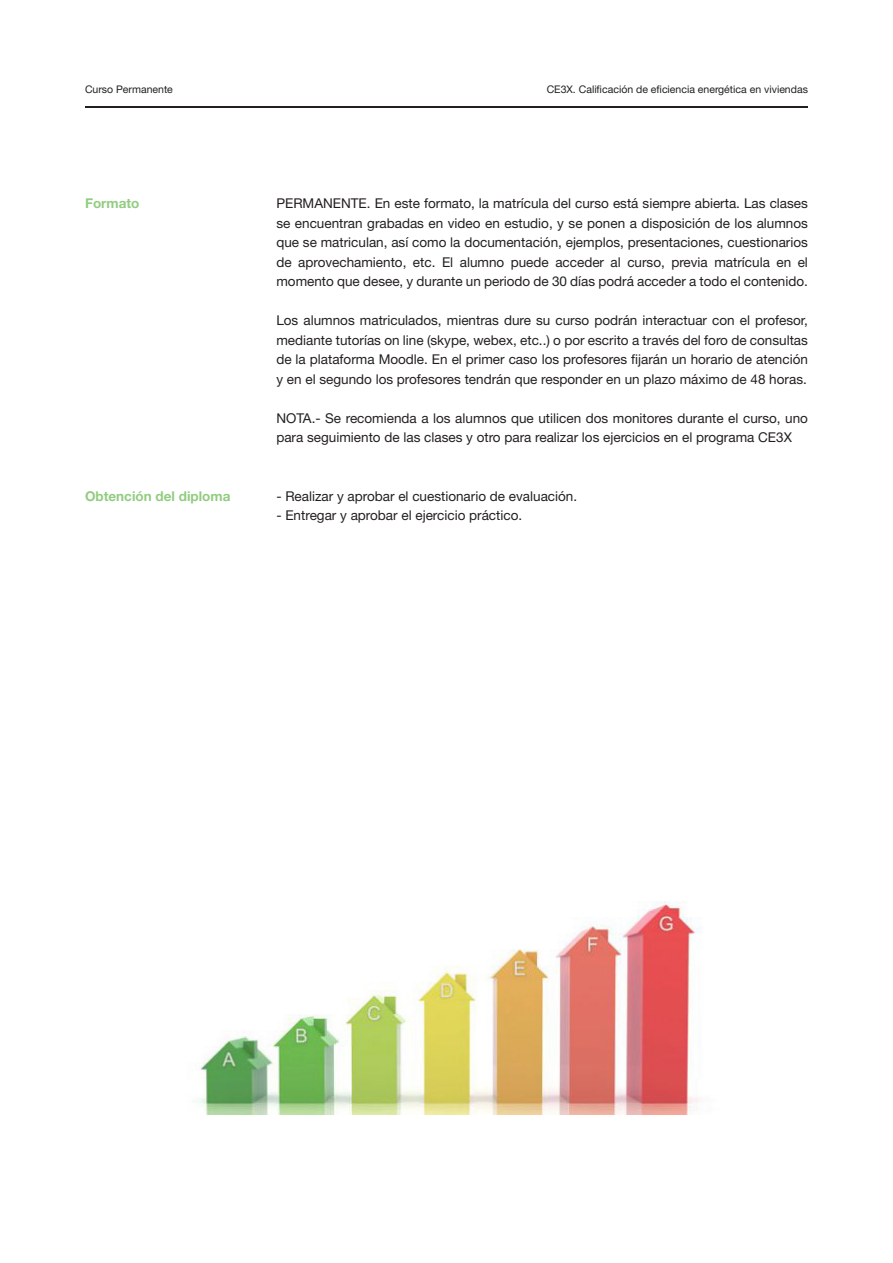
<style>
.page{position:relative;width:893px;height:1263px;background:#fff}
.page>*{position:absolute;margin:0;border:0;box-sizing:border-box;transform-origin:0 0}
.t1{font:13.5px/19.5px "Helvetica Neue LT Std";color:#231f20;text-align:justify}
.t2{font:700 13.5px "Helvetica Neue LT Std";color:#92cc81}
.t3{font:10.5px "Helvetica Neue LT Std";color:#231f20}
</style>
<div class="page">
<hr style="left:85px;top:106px;width:723px;height:2px;background:#231f20">
<img style="left:197px;top:901px;width:505px;height:213px">
<p class="t3" style="left:85px;top:83px;width:89px">Curso Permanente</p>
<p class="t3" style="left:547px;top:83px;width:263px">CE3X. Calificación de eficiencia energética en viviendas</p>
<p class="t2" style="left:85px;top:195px;width:56px">Formato</p>
<p class="t2" style="left:85px;top:488px;width:147px">Obtención del diploma</p>
<p class="t1" style="left:276px;top:194px;width:533px">PERMANENTE. En este formato, la matrícula del curso está siempre abierta. Las clases se encuentran grabadas en video en estudio, y se ponen a disposición de los alumnos que se matriculan, así como la documentación, ejemplos, presentaciones, cuestionarios de aprovechamiento, etc. El alumno puede acceder al curso, previa matrícula en el momento que desee, y durante un periodo de 30 días podrá acceder a todo el contenido.</p>
<p class="t1" style="left:276px;top:311px;width:533px">Los alumnos matriculados, mientras dure su curso podrán interactuar con el profesor, mediante tutorías on line (skype, webex, etc..) o por escrito a través del foro de consultas de la plataforma Moodle. En el primer caso los profesores fijarán un horario de atención y en el segundo los profesores tendrán que responder en un plazo máximo de 48 horas.</p>
<p class="t1" style="left:276px;top:408px;width:533px">NOTA.- Se recomienda a los alumnos que utilicen dos monitores durante el curso, uno para seguimiento de las clases y otro para realizar los ejercicios en el programa CE3X</p>
<p class="t1" style="left:276px;top:486px;width:302px">- Realizar y aprobar el cuestionario de evaluación.</p>
<p class="t1" style="left:276px;top:506px;width:247px">- Entregar y aprobar el ejercicio práctico.</p>
</div>
